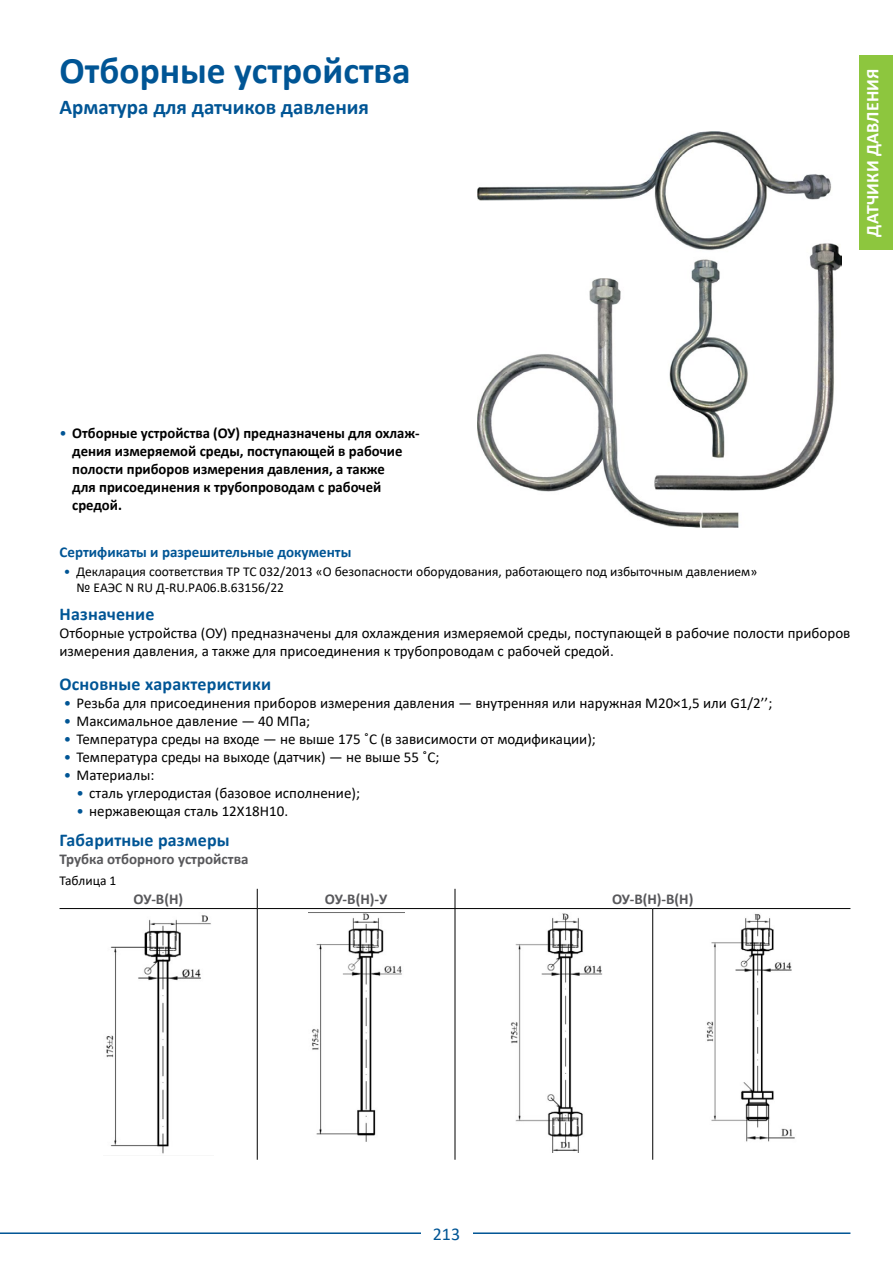
<style>
.page{position:relative;width:893px;height:1263px;background:#fff}
.page>*{position:absolute;margin:0;border:0;box-sizing:border-box;transform-origin:0 0}
.t1{font:700 37.5px "Calibri";color:#005595}
.t2{font:700 21px "Calibri";color:#005595}
.t3{font:700 18px "Calibri";letter-spacing:.01em;color:#005595}
.t4{font:700 18px "Calibri";letter-spacing:.01em;color:#fff}
.t5{font:18px "Calibri";color:#005595}
.t6{font:15px/18px "Calibri";color:#000}
.t7{font:700 15px/18px "Calibri";color:#000}
.t8{font:700 15px "Calibri";color:#58585b}
.t9{font:700 15px "Calibri";color:#005595}
.t10{font:13.5px/16.2px "Calibri";color:#000}
.s1{font-weight:400;color:#005595}
.s2{color:#005595}
</style>
<div class="page">
<hr style="left:0;top:1232px;width:850px;height:2px;background:#005595">
<div style="left:421px;top:1225px;width:51px;height:16px;background:#fff"></div>
<div style="left:859px;top:55px;width:34px;height:195px;background:#8dc63e"></div>
<svg style="left:257px;top:889px;width:1px;height:19px"></svg>
<svg style="left:455px;top:889px;width:1px;height:19px"></svg>
<hr style="left:60px;top:908px;width:197px;height:1px;background:#000">
<hr style="left:257px;top:908px;width:198px;height:1px;background:#000">
<hr style="left:257px;top:909px;width:1px;height:251px;background:#000">
<hr style="left:455px;top:908px;width:198px;height:1px;background:#000">
<hr style="left:455px;top:909px;width:1px;height:251px;background:#000">
<hr style="left:653px;top:908px;width:197px;height:1px;background:#000">
<hr style="left:652px;top:909px;width:1px;height:251px;background:#000">
<img style="left:106px;top:915px;width:105px;height:239px">
<img style="left:312px;top:913px;width:90px;height:229px">
<img style="left:510px;top:913px;width:92px;height:240px">
<img style="left:706px;top:913px;width:89px;height:229px">
<img style="left:477px;top:132px;width:364px;height:395px">
<h1 class="t1" style="left:60px;top:44px;width:353px">Отборные устройства</h1>
<h2 class="t2" style="left:60px;top:92px;width:311px">Арматура для датчиков давления</h2>
<p class="t4" style="left:860px;top:236px;width:170px;rotate:-90deg">ДАТЧИКИ ДАВЛЕНИЯ</p>
<p class="t7" style="left:72px;top:424px;width:349px;text-indent:-13px"><span class="s1">•</span> Отборные устройства (ОУ) предназначены для охлаж&shy;дения измеряемой среды, поступающей в рабочие полости приборов измерения давления, а также<br>для присоединения к трубопроводам с рабочей средой.</p>
<p class="t9" style="left:60px;top:542px;width:293px">Сертификаты и разрешительные документы</p>
<p class="t10" style="left:77px;top:563px;width:682px;text-indent:-13px"><span class="s2">•</span> Декларация соответствия ТР ТС 032/2013 «О безопасности оборудования, работающего под избыточным давлением» № ЕАЭС N RU Д-RU.РA06.B.63156/22</p>
<p class="t3" style="left:60px;top:601px;width:96px">Назначение</p>
<p class="t6" style="left:60px;top:623px;width:792px">Отборные устройства (ОУ) предназначены для охлаждения измеряемой среды, поступающей в рабочие полости приборов измерения давления, а также для присоединения к трубопроводам с рабочей средой.</p>
<p class="t3" style="left:60px;top:671px;width:213px">Основные характеристики</p>
<p class="t6" style="left:64px;top:694px;width:710px"><span class="s2">•</span> Резьба для присоединения приборов измерения давления — внутренняя или наружная М20×1,5 или G1/2’’;</p>
<p class="t6" style="left:64px;top:712px;width:248px"><span class="s2">•</span> Максимальное давление — 40 МПа;</p>
<p class="t6" style="left:64px;top:730px;width:534px"><span class="s2">•</span> Температура среды на входе — не выше 175 ˚С (в зависимости от модификации);</p>
<p class="t6" style="left:64px;top:748px;width:377px"><span class="s2">•</span> Температура среды на выходе (датчик) — не выше 55 ˚С;</p>
<p class="t6" style="left:64px;top:766px;width:92px"><span class="s2">•</span> Материалы:</p>
<p class="t6" style="left:77px;top:784px;width:285px"><span class="s2">•</span> сталь углеродистая (базовое исполнение);</p>
<p class="t6" style="left:77px;top:802px;width:213px"><span class="s2">•</span> нержавеющая сталь 12Х18Н10.</p>
<p class="t3" style="left:60px;top:827px;width:172px">Габаритные размеры</p>
<p class="t8" style="left:60px;top:848px;width:191px">Трубка отборного устройства</p>
<p class="t10" style="left:60px;top:872px;width:58px">Таблица 1</p>
<p class="t8" style="left:134px;top:889px;width:51px">ОУ-В(Н)</p>
<p class="t8" style="left:325px;top:889px;width:64px">ОУ-В(Н)-У</p>
<p class="t8" style="left:612px;top:889px;width:83px">ОУ-В(Н)-В(Н)</p>
<p class="t5" style="left:433px;top:1221px;width:29px">213</p>
</div>
